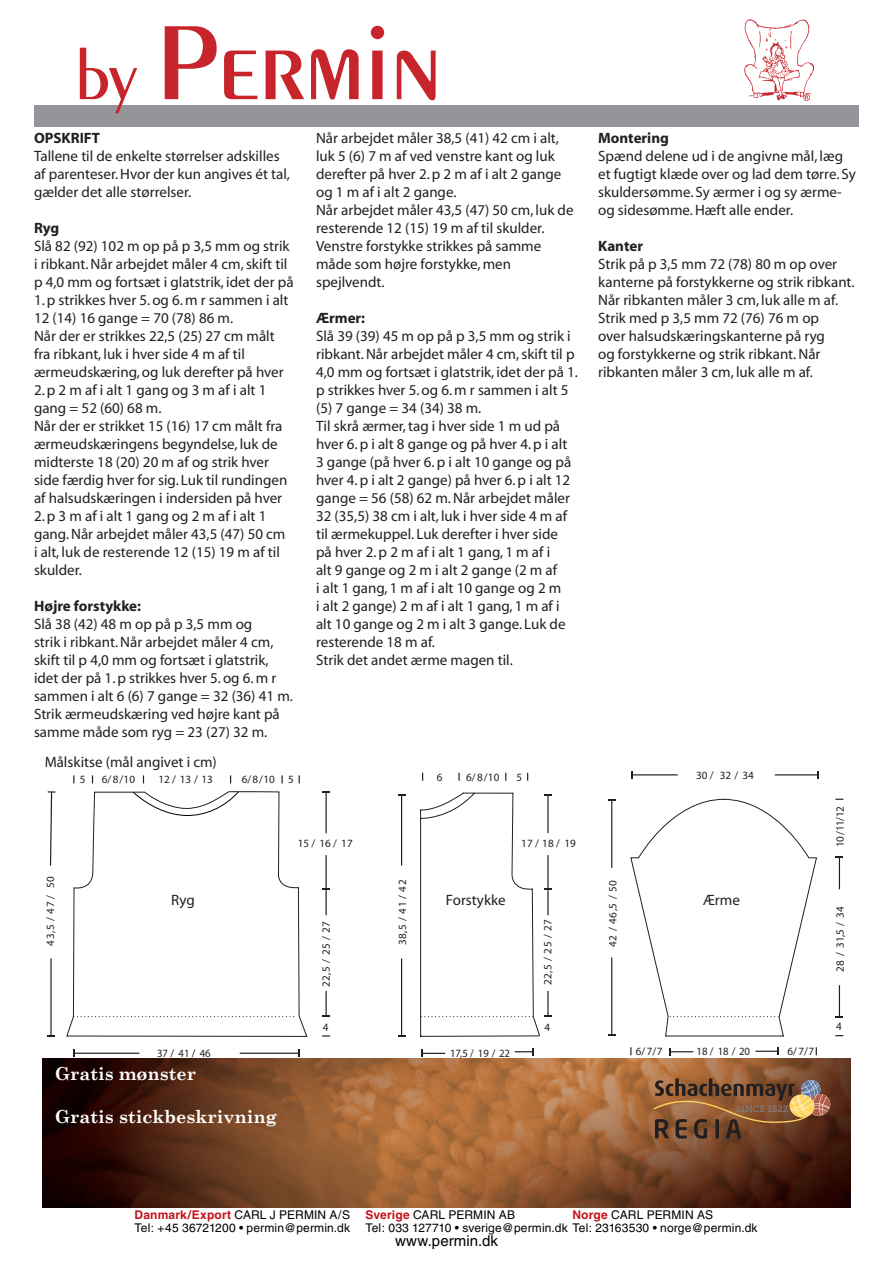
<style>
.page{position:relative;width:893px;height:1263px;background:#fff}
.page>*{position:absolute;margin:0;border:0;box-sizing:border-box;transform-origin:0 0}
.t1{font:112.5px "Penguin Plain";color:#c8242b}
.t2{font:700 18px "Century Schoolbook";color:#fff}
.t3{font:15px/18px "Myriad";color:#231f20}
.t4{font:700 15px "Myriad";color:#231f20}
.t5{font:15px "Helvetica";letter-spacing:.005em;color:#000}
.t6{font:12px "Helvetica";letter-spacing:.01em;color:#000}
.t7{font:700 12px "Helvetica";letter-spacing:.015em;color:#c4121a}
.t8{font:11.1px "Museo Sans 100";color:#231f20}
.s1{font-size:72px}
.s2{font-weight:400;color:#000}
.s3{font-weight:700;color:#c4121a}
</style>
<div class="page">
<div style="left:34px;top:106px;width:825px;height:21px;background:#939598"></div>
<img style="left:745px;top:20px;width:68px;height:80px">
<img style="left:42px;top:1058px;width:808px;height:150px">
<svg style="left:653px;top:1078px;width:177px;height:60px;background:#805637"></svg>
<svg style="left:66px;top:775px;width:242px;height:284px"></svg>
<svg style="left:73px;top:1016px;width:223px;height:1px"></svg>
<svg style="left:630px;top:798px;width:187px;height:239px"></svg>
<hr style="left:74px;top:1053px;width:65px;height:1px;background:#231f20">
<svg style="left:73px;top:1049px;width:2px;height:8px"></svg>
<hr style="left:240px;top:1053px;width:59px;height:1px;background:#231f20">
<hr style="left:50px;top:958px;width:2px;height:78px;background:#231f20">
<svg style="left:48px;top:791px;width:7px;height:75px"></svg>
<svg style="left:322px;top:991px;width:8px;height:25px"></svg>
<hr style="left:326px;top:792px;width:1px;height:41px;background:#231f20">
<hr style="left:326px;top:855px;width:1px;height:34px;background:#231f20">
<svg style="left:322px;top:888px;width:8px;height:27px"></svg>
<hr style="left:401px;top:958px;width:1px;height:78px;background:#231f20">
<hr style="left:401px;top:795px;width:1px;height:71px;background:#231f20">
<svg style="left:421px;top:1049px;width:24px;height:8px"></svg>
<svg style="left:515px;top:1048px;width:18px;height:8px"></svg>
<svg style="left:458px;top:773px;width:2px;height:8px"></svg>
<svg style="left:755px;top:1047px;width:23px;height:8px"></svg>
<hr style="left:839px;top:985px;width:1px;height:32px;background:#231f20">
<svg style="left:836px;top:1016px;width:7px;height:2px"></svg>
<hr style="left:839px;top:857px;width:1px;height:32px;background:#231f20">
<hr style="left:611px;top:957px;width:1px;height:78px;background:#231f20">
<hr style="left:611px;top:800px;width:1px;height:68px;background:#231f20">
<hr style="left:631px;top:774px;width:47px;height:1px;background:#231f20">
<hr style="left:775px;top:774px;width:43px;height:1px;background:#231f20">
<svg style="left:132px;top:790px;width:108px;height:27px"></svg>
<svg style="left:420px;top:792px;width:132px;height:245px"></svg>
<svg style="left:670px;top:1048px;width:23px;height:8px"></svg>
<div style="left:100px;top:894px;width:166px;height:46px;background:#fff"></div>
<div style="left:429px;top:894px;width:93px;height:37px;background:#fff"></div>
<div style="left:686px;top:894px;width:71px;height:27px;background:#fff"></div>
<h1 class="t1" style="left:76px;top:-4px;width:368px"><span class="s1">by</span> Permin</h1>
<p class="t4" style="left:34px;top:130px;width:68px">OPSKRIFT</p>
<p class="t3" style="left:34px;top:148px;width:257px">Tallene til de enkelte størrelser adskilles af parenteser. Hvor der kun angives ét tal, gælder det alle størrelser.</p>
<p class="t4" style="left:34px;top:220px;width:27px">Ryg</p>
<p class="t3" style="left:34px;top:238px;width:261px">Slå 82 (92) 102 m op på p 3,5 mm og strik i ribkant. Når arbejdet måler 4 cm, skift til p 4,0 mm og fortsæt i glatstrik, idet der på</p>
<p class="t3" style="left:34px;top:292px;width:256px">1. p strikkes hver 5. og 6. m r sammen i alt 12 (14) 16 gange = 70 (78) 86 m.<br>Når der er strikkes 22,5 (25) 27 cm målt fra ribkant, luk i hver side 4 m af til ærmeudskæring, og luk derefter på hver</p>
<p class="t3" style="left:34px;top:382px;width:255px">2. p 2 m af i alt 1 gang og 3 m af i alt 1 gang = 52 (60) 68 m.<br>Når der er strikket 15 (16) 17 cm målt fra ærmeudskæringens begyndelse, luk de midterste 18 (20) 20 m af og strik hver side færdig hver for sig. Luk til rundingen af halsudskæringen i indersiden på hver</p>
<p class="t3" style="left:34px;top:508px;width:253px">2. p 3 m af i alt 1 gang og 2 m af i alt 1 gang. Når arbejdet måler 43,5 (47) 50 cm i alt, luk de resterende 12 (15) 19 m af til skulder.</p>
<p class="t4" style="left:34px;top:598px;width:109px">Højre forstykke:</p>
<p class="t3" style="left:34px;top:616px;width:260px">Slå 38 (42) 48 m op på p 3,5 mm og<br>strik i ribkant. Når arbejdet måler 4 cm, skift til p 4,0 mm og fortsæt i glatstrik, idet der på 1. p strikkes hver 5. og 6. m r sammen i alt 6 (6) 7 gange = 32 (36) 41 m.<br>Strik ærmeudskæring ved højre kant på samme måde som ryg = 23 (27) 32 m.</p>
<p class="t3" style="left:45px;top:753px;width:174px">Målskitse (mål angivet i cm)</p>
<p class="t3" style="left:316px;top:130px;width:259px">Når arbejdet måler 38,5 (41) 42 cm i alt, luk 5 (6) 7 m af ved venstre kant og luk derefter på hver 2. p 2 m af i alt 2 gange og 1 m af i alt 2 gange.<br>Når arbejdet måler 43,5 (47) 50 cm, luk de resterende 12 (15) 19 m af til skulder.<br>Venstre forstykke strikkes på samme måde som højre forstykke, men spejlvendt.</p>
<p class="t4" style="left:316px;top:310px;width:51px">Ærmer:</p>
<p class="t3" style="left:316px;top:328px;width:263px">Slå 39 (39) 45 m op på p 3,5 mm og strik i ribkant. Når arbejdet måler 4 cm, skift til p 4,0 mm og fortsæt i glatstrik, idet der på 1. p strikkes hver 5. og 6. m r sammen i alt 5 (5) 7 gange = 34 (34) 38 m.<br>Til skrå ærmer, tag i hver side 1 m ud på hver 6. p i alt 8 gange og på hver 4. p i alt 3 gange (på hver 6. p i alt 10 gange og på hver 4. p i alt 2 gange) på hver 6. p i alt 12 gange = 56 (58) 62 m. Når arbejdet måler 32 (35,5) 38 cm i alt, luk i hver side 4 m af til ærmekuppel. Luk derefter i hver side<br>på hver 2. p 2 m af i alt 1 gang, 1 m af i<br>alt 9 gange og 2 m i alt 2 gange (2 m af<br>i alt 1 gang, 1 m af i alt 10 gange og 2 m<br>i alt 2 gange) 2 m af i alt 1 gang, 1 m af i alt 10 gange og 2 m i alt 3 gange. Luk de resterende 18 m af.<br>Strik det andet ærme magen til.</p>
<p class="t4" style="left:598px;top:130px;width:72px">Montering</p>
<p class="t3" style="left:598px;top:148px;width:259px">Spænd delene ud i de angivne mål, læg et fugtigt klæde over og lad dem tørre. Sy skuldersømme. Sy ærmer i og sy ærme&shy;og sidesømme. Hæft alle ender.</p>
<p class="t4" style="left:598px;top:238px;width:46px">Kanter</p>
<p class="t3" style="left:598px;top:256px;width:258px">Strik på p 3,5 mm 72 (78) 80 m op over kanterne på forstykkerne og strik ribkant.<br>Når ribkanten måler 3 cm, luk alle m af.<br>Strik med p 3,5 mm 72 (76) 76 m op<br>over halsudskæringskanterne på ryg<br>og forstykkerne og strik ribkant. Når ribkanten måler 3 cm, luk alle m af.</p>
<p class="t8" style="left:45px;top:945px;width:71px;rotate:-90deg">34 , 5 / 74 / 05</p>
<p class="t8" style="left:102px;top:774px;width:35px">6/8/10</p>
<p class="t8" style="left:242px;top:774px;width:35px">6/8/10</p>
<p class="t8" style="left:80px;top:774px;width:7px">5</p>
<p class="t8" style="left:158px;top:774px;width:56px">12 / 13 / 13</p>
<p class="t8" style="left:288px;top:774px;width:7px">5</p>
<p class="t8" style="left:466px;top:771px;width:35px">6/8/10</p>
<p class="t8" style="left:696px;top:770px;width:59px">30 / 32 / 34</p>
<p class="t8" style="left:437px;top:771px;width:7px">6</p>
<p class="t8" style="left:516px;top:771px;width:7px">5</p>
<p class="t8" style="left:298px;top:837px;width:56px">15 / 16 / 17</p>
<p class="t8" style="left:521px;top:837px;width:56px">17 / 18 / 19</p>
<p class="t8" style="left:397px;top:945px;width:67px;rotate:-90deg">5 , 83 / 14 / 24</p>
<p class="t8" style="left:607px;top:947px;width:69px;rotate:-90deg">24 / 5 , 64 / 05</p>
<p class="t3" style="left:171px;top:892px;width:25px">Ryg</p>
<p class="t3" style="left:446px;top:892px;width:61px">Forstykke</p>
<p class="t3" style="left:703px;top:892px;width:38px">Ærme</p>
<p class="t8" style="left:542px;top:985px;width:68px;rotate:-90deg">5 , 22 / 52 / 72</p>
<p class="t8" style="left:545px;top:1021px;width:7px">4</p>
<p class="t8" style="left:320px;top:987px;width:68px;rotate:-90deg">5 , 22 / 52 / 72</p>
<p class="t8" style="left:323px;top:1021px;width:7px">4</p>
<p class="t8" style="left:157px;top:1047px;width:55px">37 / 41 / 46</p>
<p class="t8" style="left:450px;top:1047px;width:62px">17,5 / 19 / 22</p>
<p class="t8" style="left:636px;top:1046px;width:28px">6/7/7</p>
<p class="t8" style="left:788px;top:1046px;width:28px">6/7/7</p>
<p class="t8" style="left:696px;top:1046px;width:55px">18 / 18 / 20</p>
<p class="t2" style="left:55px;top:1059px;width:142px">Gratis mønster</p>
<p class="t2" style="left:55px;top:1102px;width:223px">Gratis stickbeskrivning</p>
<p class="t8" style="left:834px;top:847px;width:42px;rotate:-90deg">01 / 11 / 21</p>
<p class="t8" style="left:834px;top:972px;width:67px;rotate:-90deg">82 / 5 , 13 / 43</p>
<p class="t8" style="left:836px;top:1021px;width:7px">4</p>
<p class="t7" style="left:134px;top:1207px;width:217px">Danmark/Export <span class="s2">CARL J PERMIN A/S</span></p>
<p class="t6" style="left:365px;top:1207px;width:151px"><span class="s3">Sverige</span> CARL PERMIN AB</p>
<p class="t6" style="left:572px;top:1207px;width:142px"><span class="s3">Norge</span> CARL PERMIN AS</p>
<p class="t6" style="left:134px;top:1221px;width:217px">Tel: +45 36721200 • permin@permin.dk</p>
<p class="t6" style="left:365px;top:1221px;width:394px">Tel: 033 127710 • sverige@permin.dk Tel: 23163530 • norge@permin.dk</p>
<p class="t5" style="left:395px;top:1232px;width:104px">www.permin.dk</p>
</div>
